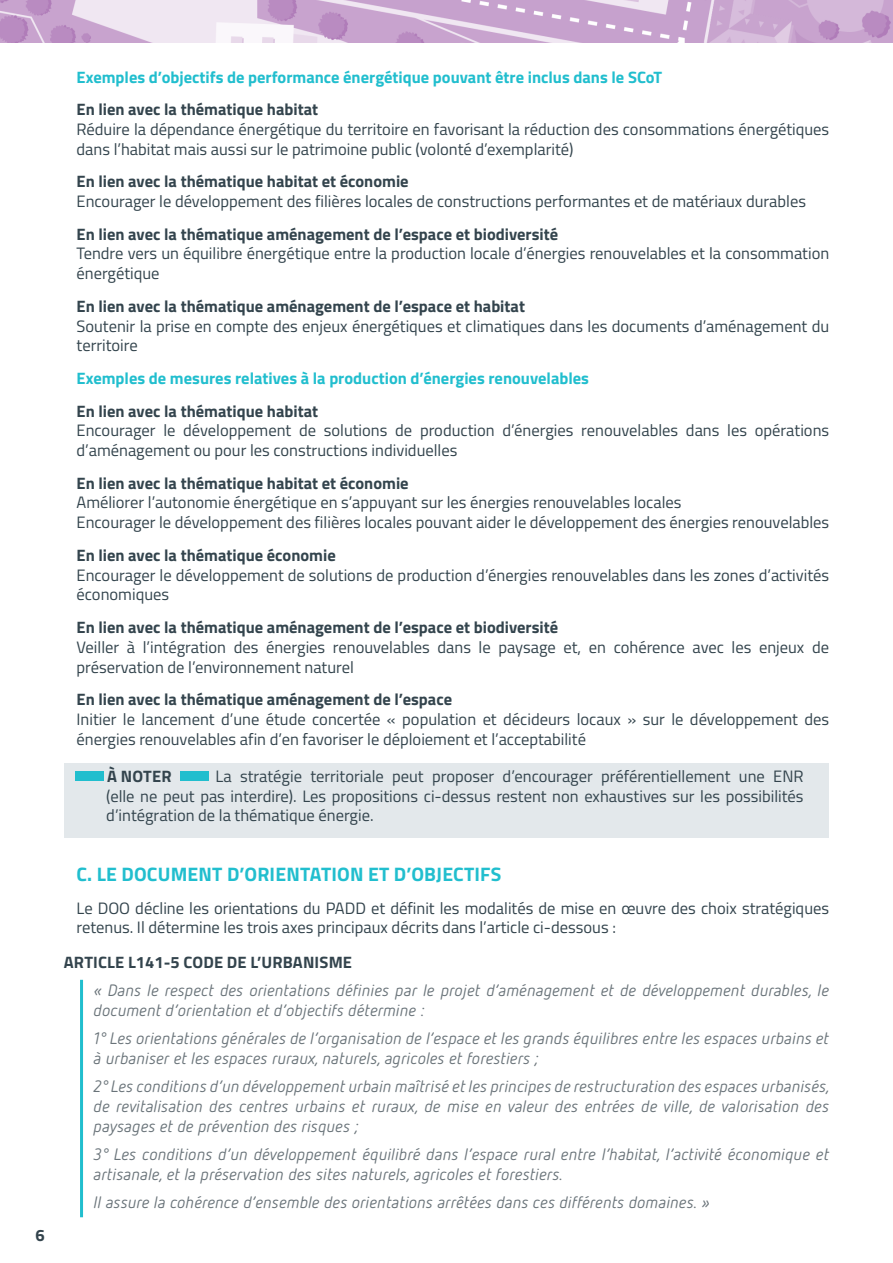
<style>
.page{position:relative;width:893px;height:1263px;background:#fff}
.page>*{position:absolute;margin:0;border:0;box-sizing:border-box;transform-origin:0 0}
.t1{font:700 19.5px "Titillium";letter-spacing:.01em;color:#21bece}
.t2{font:16.5px/19.8px "Titillium";color:#33444d}
.t3{font:italic 16.5px/19.8px "Netto OT";color:#697379}
.t4{font:700 16.5px "Titillium";color:#33444d}
.t5{font:700 16.5px "Titillium";color:#21bece}
</style>
<div class="page">
<hr style="left:80px;top:980px;width:3px;height:237px;background:#21bece">
<div style="left:64px;top:763px;width:764px;height:74px;background:#e3e8eb"></div>
<div style="left:75px;top:771px;width:28px;height:9px;background:#21bece"></div>
<div style="left:180px;top:771px;width:29px;height:9px;background:#21bece"></div>
<img style="left:0;top:0;width:893px;height:43px">
<p class="t4" style="left:35px;top:1223px;width:11px">6</p>
<p class="t5" style="left:77px;top:64px;width:587px">Exemples d’objectifs de performance énergétique pouvant être inclus dans le SCoT</p>
<p class="t4" style="left:77px;top:97px;width:243px">En lien avec la thématique habitat</p>
<p class="t2" style="left:77px;top:118px;width:754px">Réduire la dépendance énergétique du territoire en favorisant la réduction des consommations énergétiques dans l’habitat mais aussi sur le patrimoine public (volonté d’exemplarité)</p>
<p class="t4" style="left:77px;top:169px;width:334px">En lien avec la thématique habitat et économie</p>
<p class="t2" style="left:77px;top:191px;width:731px">Encourager le développement des filières locales de constructions performantes et de matériaux durables</p>
<p class="t4" style="left:77px;top:221px;width:483px">En lien avec la thématique aménagement de l’espace et biodiversité</p>
<p class="t2" style="left:77px;top:243px;width:754px">Tendre vers un équilibre énergétique entre la production locale d’énergies renouvelables et la consommation énergétique</p>
<p class="t4" style="left:77px;top:293px;width:450px">En lien avec la thématique aménagement de l’espace et habitat</p>
<p class="t2" style="left:77px;top:315px;width:754px">Soutenir la prise en compte des enjeux énergétiques et climatiques dans les documents d’aménagement du territoire</p>
<p class="t5" style="left:77px;top:366px;width:514px">Exemples de mesures relatives à la production d’énergies renouvelables</p>
<p class="t4" style="left:77px;top:398px;width:243px">En lien avec la thématique habitat</p>
<p class="t2" style="left:77px;top:420px;width:754px">Encourager le développement de solutions de production d’énergies renouvelables dans les opérations d’aménagement ou pour les constructions individuelles</p>
<p class="t4" style="left:77px;top:470px;width:334px">En lien avec la thématique habitat et économie</p>
<p class="t2" style="left:77px;top:492px;width:606px">Améliorer l’autonomie énergétique en s’appuyant sur les énergies renouvelables locales</p>
<p class="t2" style="left:77px;top:512px;width:754px">Encourager le développement des filières locales pouvant aider le développement des énergies renouvelables</p>
<p class="t4" style="left:77px;top:542px;width:261px">En lien avec la thématique économie</p>
<p class="t2" style="left:77px;top:564px;width:754px">Encourager le développement de solutions de production d’énergies renouvelables dans les zones d’activités économiques</p>
<p class="t4" style="left:77px;top:615px;width:483px">En lien avec la thématique aménagement de l’espace et biodiversité</p>
<p class="t2" style="left:77px;top:636px;width:754px">Veiller à l’intégration des énergies renouvelables dans le paysage et, en cohérence avec les enjeux de préservation de l’environnement naturel</p>
<p class="t4" style="left:77px;top:687px;width:377px">En lien avec la thématique aménagement de l’espace</p>
<p class="t2" style="left:77px;top:708px;width:754px">Initier le lancement d’une étude concertée « population et décideurs locaux » sur le développement des énergies renouvelables afin d’en favoriser le déploiement et l’acceptabilité</p>
<p class="t4" style="left:107px;top:763px;width:66px">À NOTER</p>
<p class="t2" style="left:106px;top:765px;width:699px;text-align:justify;text-indent:109px">La stratégie territoriale peut proposer d’encourager préférentiellement une ENR (elle ne peut pas interdire). Les propositions ci-dessus restent non exhaustives sur les possibilités d’intégration de la thématique énergie.</p>
<p class="t1" style="left:77px;top:859px;width:426px">C. LE DOCUMENT D’ORIENTATION ET D’OBJECTIFS</p>
<p class="t2" style="left:77px;top:897px;width:754px">Le DOO décline les orientations du PADD et définit les modalités de mise en œuvre des choix stratégiques retenus. Il détermine les trois axes principaux décrits dans l’article ci-dessous :</p>
<p class="t4" style="left:64px;top:949px;width:290px">ARTICLE L141-5 CODE DE L’URBANISME</p>
<p class="t3" style="left:94px;top:980px;width:737px">« Dans le respect des orientations définies par le projet d’aménagement et de développement durables, le document d’orientation et d’objectifs détermine :</p>
<p class="t3" style="left:94px;top:1028px;width:737px">1° Les orientations générales de l’organisation de l’espace et les grands équilibres entre les espaces urbains et à urbaniser et les espaces ruraux, naturels, agricoles et forestiers ;</p>
<p class="t3" style="left:94px;top:1076px;width:738px;text-align:justify">2° Les conditions d’un développement urbain maîtrisé et les principes de restructuration des espaces urbanisés, de revitalisation des centres urbains et ruraux, de mise en valeur des entrées de ville, de valorisation des paysages et de prévention des risques ;</p>
<p class="t3" style="left:94px;top:1144px;width:737px">3° Les conditions d’un développement équilibré dans l’espace rural entre l’habitat, l’activité économique et artisanale, et la préservation des sites naturels, agricoles et forestiers.</p>
<p class="t3" style="left:94px;top:1192px;width:618px">Il assure la cohérence d’ensemble des orientations arrêtées dans ces différents domaines. »</p>
</div>
